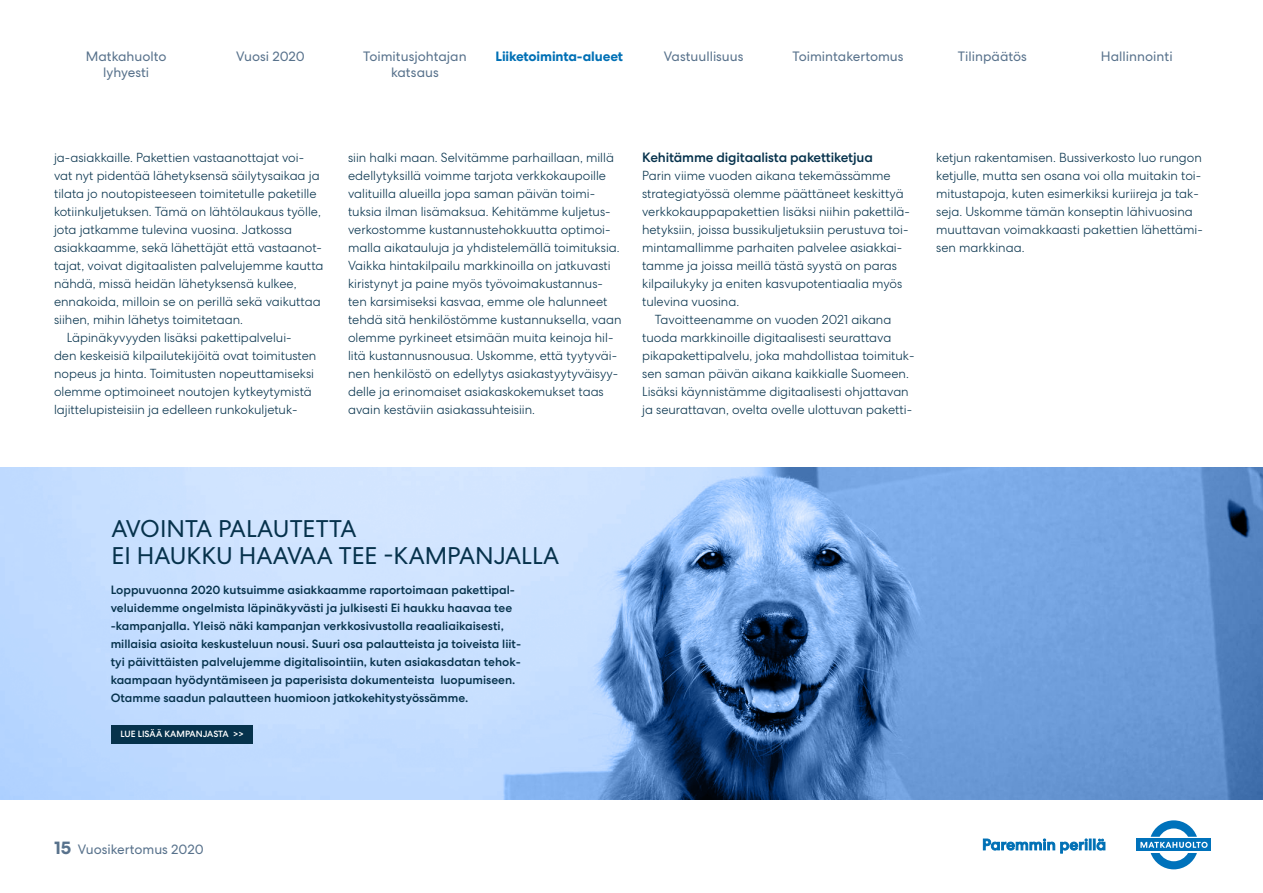
<style>
.page{position:relative;width:1263px;height:893px;background:#fff}
.page>*{position:absolute;margin:0;border:0;box-sizing:border-box;transform-origin:0 0}
.t1{font:24px/27px "Centra No 2";color:#06324c}
.t2{font:13.5px/16.2px "Centra No 2";color:#58728c;text-align:center}
.t3{font:500 13.5px "Centra No 2";letter-spacing:-.01em;color:#06324c}
.t4{font:700 13.5px "Centra No 2";letter-spacing:-.01em;color:#0070b5}
.t5{font:300 12.75px/18px "Centra No 2";color:#06324c}
.t6{font:500 12px/18px "Centra No 2";color:#06324c}
.t7{font:500 9px "Centra No 2";color:#fff}
.s1{font-weight:700;font-size:18px}
</style>
<div class="page">
<svg style="left:983px;top:839px;width:122px;height:14px"></svg>
<div style="left:1136px;top:839px;width:75px;height:12px;background:#0072bb"></div>
<svg style="left:1140px;top:820px;width:67px;height:49px"></svg>
<img style="left:0;top:468px;width:1262px;height:331px">
<div style="left:112px;top:725px;width:141px;height:18px;background:#06324c"></div>
<p class="t2" style="left:86px;top:48px;width:82px">Matkahuolto lyhyesti</p>
<p class="t2" style="left:236px;top:48px;width:70px">Vuosi 2020</p>
<p class="t2" style="left:363px;top:48px;width:105px">Toimitusjohtajan katsaus</p>
<p class="t4" style="left:496px;top:48px;width:129px">Liiketoiminta-alueet</p>
<p class="t2" style="left:664px;top:48px;width:81px">Vastuullisuus</p>
<p class="t2" style="left:792px;top:48px;width:113px">Toimintakertomus</p>
<p class="t2" style="left:958px;top:48px;width:71px">Tilinpäätös</p>
<p class="t2" style="left:1101px;top:48px;width:73px">Hallinnointi</p>
<p class="t5" style="left:54px;top:149px;width:252px">ja-asiakkaille. Pakettien vastaanottajat voi-</p>
<p class="t5" style="left:54px;top:167px;width:267px">vat nyt pidentää lähetyksensä säilytysaikaa ja</p>
<p class="t5" style="left:54px;top:185px;width:264px">tilata jo noutopisteeseen toimitetulle paketille</p>
<p class="t5" style="left:54px;top:203px;width:268px">kotiinkuljetuksen. Tämä on lähtölaukaus työlle,</p>
<p class="t5" style="left:54px;top:221px;width:240px">jota jatkamme tulevina vuosina. Jatkossa</p>
<p class="t5" style="left:54px;top:239px;width:269px">asiakkaamme, sekä lähettäjät että vastaanot-</p>
<p class="t5" style="left:54px;top:257px;width:271px">tajat, voivat digitaalisten palvelujemme kautta</p>
<p class="t5" style="left:54px;top:275px;width:244px">nähdä, missä heidän lähetyksensä kulkee,</p>
<p class="t5" style="left:54px;top:293px;width:268px">ennakoida, milloin se on perillä sekä vaikuttaa</p>
<p class="t5" style="left:54px;top:311px;width:190px">siihen, mihin lähetys toimitetaan.</p>
<p class="t5" style="left:67px;top:329px;width:226px">Läpinäkyvyyden lisäksi pakettipalvelui-</p>
<p class="t5" style="left:54px;top:347px;width:264px">den keskeisiä kilpailutekijöitä ovat toimitusten</p>
<p class="t5" style="left:54px;top:365px;width:262px">nopeus ja hinta. Toimitusten nopeuttamiseksi</p>
<p class="t5" style="left:54px;top:383px;width:259px">olemme optimoineet noutojen kytkeytymistä</p>
<p class="t5" style="left:54px;top:401px;width:245px">lajittelupisteisiin ja edelleen runkokuljetuk-</p>
<p class="t5" style="left:348px;top:149px;width:275px">siin halki maan. Selvitämme parhaillaan, millä edellytyksillä voimme tarjota verkkokaupoille valituilla alueilla jopa saman päivän toimi&shy;tuksia ilman lisämaksua. Kehitämme kuljetus&shy;verkostomme kustannustehokkuutta optimoi&shy;malla aikatauluja ja yhdistelemällä toimituksia.<br>Vaikka hintakilpailu markkinoilla on jatkuvasti kiristynyt ja paine myös työvoimakustannus&shy;ten karsimiseksi kasvaa, emme ole halunneet tehdä sitä henkilöstömme kustannuksella, vaan olemme pyrkineet etsimään muita keinoja hil&shy;litä kustannusnousua. Uskomme, että tyytyväi&shy;nen henkilöstö on edellytys asiakastyytyväisyy&shy;delle ja erinomaiset asiakaskokemukset taas avain kestäviin asiakassuhteisiin.</p>
<p class="t3" style="left:642px;top:149px;width:232px">Kehitämme digitaalista pakettiketjua</p>
<p class="t5" style="left:642px;top:167px;width:269px">Parin viime vuoden aikana tekemässämme strategiatyössä olemme päättäneet keskittyä verkkokauppapakettien lisäksi niihin pakettilä&shy;hetyksiin, joissa bussikuljetuksiin perustuva toi&shy;mintamallimme parhaiten palvelee asiakkai&shy;tamme ja joissa meillä tästä syystä on paras kilpailukyky ja eniten kasvupotentiaalia myös tulevina vuosina.</p>
<p class="t5" style="left:642px;top:311px;width:274px;text-indent:13px">Tavoitteenamme on vuoden 2021 aikana tuoda markkinoille digitaalisesti seurattava pikapakettipalvelu, joka mahdollistaa toimituk&shy;sen saman päivän aikana kaikkialle Suomeen.<br>Lisäksi käynnistämme digitaalisesti ohjattavan ja seurattavan, ovelta ovelle ulottuvan paketti-</p>
<p class="t5" style="left:936px;top:149px;width:268px">ketjun rakentamisen. Bussiverkosto luo rungon ketjulle, mutta sen osana voi olla muitakin toi&shy;mitustapoja, kuten esimerkiksi kuriireja ja tak&shy;seja. Uskomme tämän konseptin lähivuosina muuttavan voimakkaasti pakettien lähettämi&shy;sen markkinaa.</p>
<h1 class="t1" style="left:112px;top:515px;width:449px">AVOINTA PALAUTETTA<br>EI HAUKKU HAAVAA TEE -KAMPANJALLA</h1>
<p class="t6" style="left:111px;top:581px;width:412px">Loppuvuonna 2020 kutsuimme asiakkaamme raportoimaan pakettipal&shy;veluidemme ongelmista läpinäkyvästi ja julkisesti Ei haukku haavaa tee -kampanjalla. Yleisö näki kampanjan verkkosivustolla reaaliaikaisesti, millaisia asioita keskusteluun nousi. Suuri osa palautteista ja toiveista liit&shy;tyi päivittäisten palvelujemme digitalisointiin, kuten asiakasdatan tehok&shy;kaampaan hyödyntämiseen ja paperisista dokumenteista luopumiseen.<br>Otamme saadun palautteen huomioon jatkokehitystyössämme.</p>
<p class="t7" style="left:121px;top:728px;width:125px">LUE LISÄÄ KAMPANJASTA &gt;&gt;</p>
<p class="t2" style="left:54px;top:841px;width:151px"><span class="s1">15</span> Vuosikertomus 2020</p>
</div>
